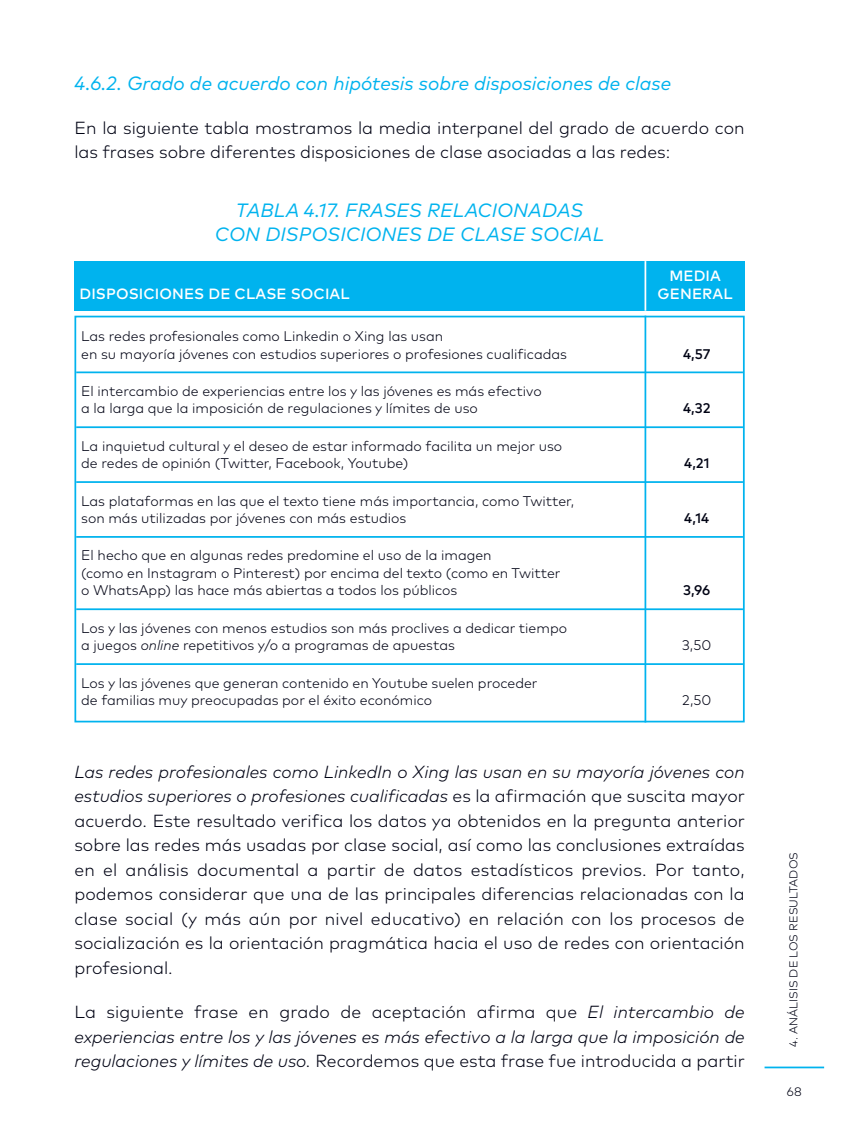
<style>
.page{position:relative;width:844px;height:1141px;background:#fff}
.page>*{position:absolute;margin:0;border:0;box-sizing:border-box;transform-origin:0 0}
.t1{font:italic 19.25px/24.5px "Mark Pro";color:#00b3ee;text-align:center}
.t2{font:300 17.5px/24.5px "Mark Pro";color:#000314}
.t3{font:italic 300 17.5px/24.5px "Mark Pro";color:#000314;text-align:justify}
.t4{font:500 14.88px "Mark Pro";letter-spacing:.005em;color:#fff}
.t5{font:300 14px/17.5px "Mark Pro";color:#000314}
.t6{font:500 14px "Mark Pro";color:#000314}
.t7{font:300 12.25px "Mark Pro";color:#000314}
.t8{font:300 11.38px "Mark Pro";letter-spacing:.005em;color:#000314}
.s1{font-style:italic}
.s2{font-style:normal}
</style>
<div class="page">
<hr style="left:764px;top:1067px;width:59px;height:1px;background:#00b3ee">
<div style="left:74px;top:261px;width:670px;height:50px;background:#00b3ee"></div>
<hr style="left:644px;top:261px;width:2px;height:50px;background:#fff">
<div style="left:74px;top:316px;width:670px;height:406px;border:2px solid #00b3ee"></div>
<hr style="left:76px;top:371px;width:666px;height:2px;background:#00b3ee">
<hr style="left:76px;top:426px;width:666px;height:2px;background:#00b3ee">
<hr style="left:76px;top:481px;width:666px;height:2px;background:#00b3ee">
<hr style="left:76px;top:536px;width:666px;height:2px;background:#00b3ee">
<hr style="left:76px;top:608px;width:666px;height:2px;background:#00b3ee">
<hr style="left:76px;top:663px;width:666px;height:2px;background:#00b3ee">
<hr style="left:644px;top:316px;width:2px;height:406px;background:#00b3ee">
<h1 class="t1" style="left:74px;top:71px;width:598px">4.6.2. Grado de acuerdo con hipótesis sobre disposiciones de clase</h1>
<p class="t2" style="left:74px;top:116px;width:671px">En la siguiente tabla mostramos la media interpanel del grado de acuerdo con las frases sobre diferentes disposiciones de clase asociadas a las redes:</p>
<h1 class="t1" style="left:215px;top:198px;width:390px">TABLA 4.17. FRASES RELACIONADAS<br>CON DISPOSICIONES DE CLASE SOCIAL</h1>
<p class="t4" style="left:669px;top:267px;width:53px">MEDIA</p>
<p class="t4" style="left:79px;top:285px;width:271px">DISPOSICIONES DE CLASE SOCIAL</p>
<p class="t4" style="left:657px;top:285px;width:76px">GENERAL</p>
<p class="t5" style="left:81px;top:328px;width:487px">Las redes profesionales como Linkedin o Xing las usan<br>en su mayoría jóvenes con estudios superiores o profesiones cualificadas</p>
<p class="t6" style="left:682px;top:346px;width:29px">4,57</p>
<p class="t5" style="left:81px;top:382px;width:462px">El intercambio de experiencias entre los y las jóvenes es más efectivo a la larga que la imposición de regulaciones y límites de uso</p>
<p class="t5" style="left:81px;top:437px;width:482px">La inquietud cultural y el deseo de estar informado facilita un mejor uso de redes de opinión (Twitter, Facebook, Youtube)</p>
<p class="t5" style="left:81px;top:492px;width:494px">Las plataformas en las que el texto tiene más importancia, como Twitter, son más utilizadas por jóvenes con más estudios</p>
<p class="t5" style="left:81px;top:547px;width:481px">El hecho que en algunas redes predomine el uso de la imagen<br>(como en Instagram o Pinterest) por encima del texto (como en Twitter o WhatsApp) las hace más abiertas a todos los públicos</p>
<p class="t5" style="left:81px;top:619px;width:487px">Los y las jóvenes con menos estudios son más proclives a dedicar tiempo a juegos <span class="s1">online</span> repetitivos y/o a programas de apuestas</p>
<p class="t5" style="left:81px;top:674px;width:458px">Los y las jóvenes que generan contenido en Youtube suelen proceder de familias muy preocupadas por el éxito económico</p>
<p class="t6" style="left:682px;top:400px;width:29px">4,32</p>
<p class="t6" style="left:684px;top:455px;width:27px">4,21</p>
<p class="t6" style="left:684px;top:510px;width:26px">4,14</p>
<p class="t6" style="left:683px;top:582px;width:29px">3,96</p>
<p class="t5" style="left:682px;top:637px;width:31px">3,50</p>
<p class="t5" style="left:682px;top:692px;width:31px">2,50</p>
<p class="t2" style="left:74px;top:759px;width:671px;text-align:justify"><span class="s1">Las redes profesionales como LinkedIn o Xing las usan en su mayoría jóvenes con estudios superiores o profesiones cualificadas</span> es la afirmación que suscita mayor acuerdo. Este resultado verifica los datos ya obtenidos en la pregunta anterior sobre las redes más usadas por clase social, así como las conclusiones extraídas en el análisis documental a partir de datos estadísticos previos. Por tanto, podemos considerar que una de las principales diferencias relacionadas con la clase social (y más aún por nivel educativo) en relación con los procesos de socialización es la orientación pragmática hacia el uso de redes con orientación profesional.</p>
<p class="t3" style="left:74px;top:1000px;width:671px"><span class="s2">La siguiente frase en grado de aceptación afirma que</span> El intercambio de experiencias entre los y las jóvenes es más efectivo a la larga que la imposición de regulaciones y límites de uso. <span class="s2">Recordemos que esta frase fue introducida a partir</span></p>
<p class="t8" style="left:786px;top:1047px;width:196px;rotate:-90deg">4. ANÁLISIS DE LOS RESULTADOS</p>
<p class="t7" style="left:786px;top:1084px;width:16px">68</p>
</div>
